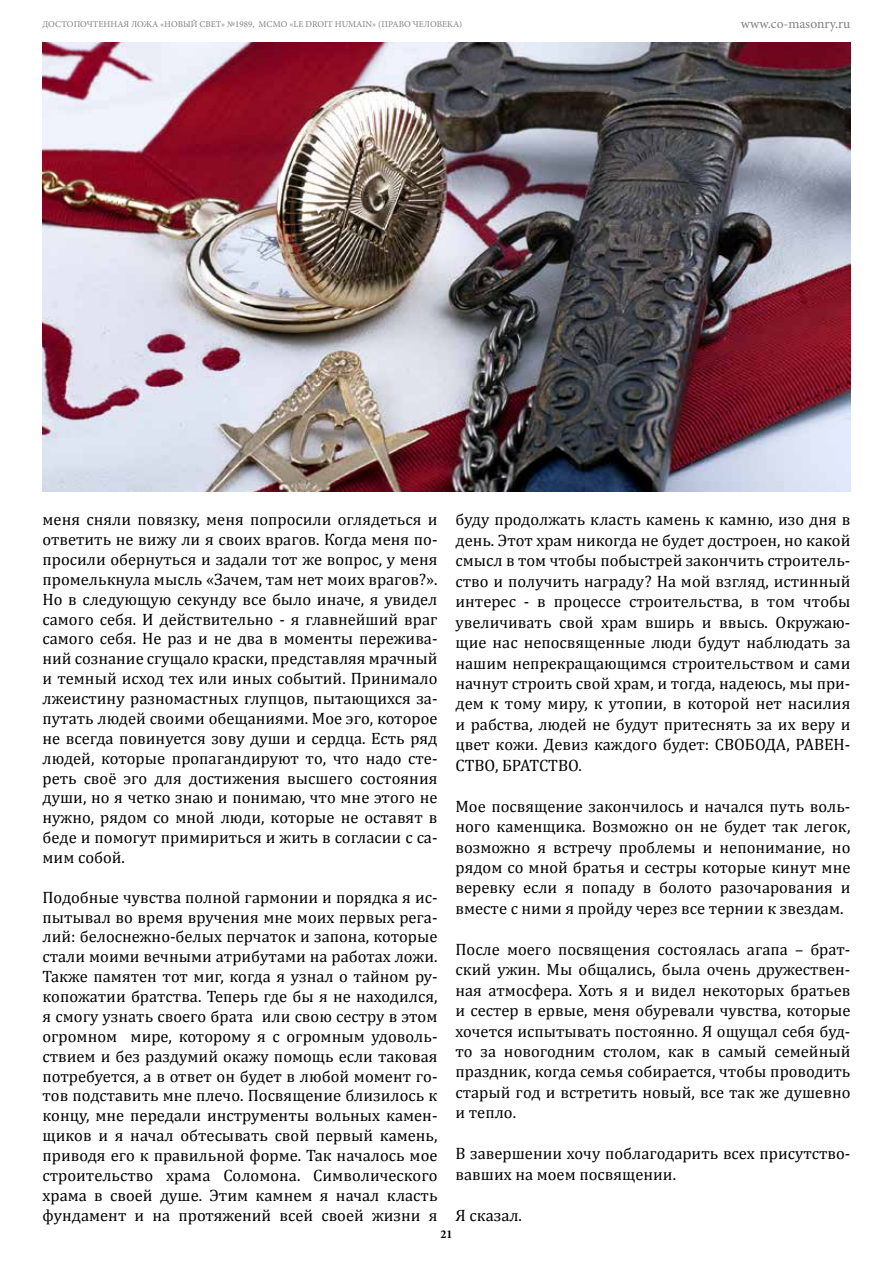
<style>
.page{position:relative;width:893px;height:1263px;background:#fff}
.page>*{position:absolute;margin:0;border:0;box-sizing:border-box;transform-origin:0 0}
.t1{font:16.5px/19.8px "Cambria";color:#000;text-align:justify}
.t2{font:13.5px "Minion Pro";letter-spacing:.005em;color:#808285}
.t3{font:700 12px "Minion Pro";color:#000}
.t4{font:9px "Minion Pro";color:#808285}
</style>
<div class="page">
<img style="left:43px;top:42px;width:807px;height:449px">
<p class="t4" style="left:43px;top:18px;width:421px">ДОСТОПОЧТЕННАЯ ЛОЖА «НОВЫЙ СВЕТ» №1989, МСМО «LE DROIT HUMAIN» (ПРАВО ЧЕЛОВЕКА)</p>
<p class="t2" style="left:741px;top:15px;width:111px">www.co-masonry.ru</p>
<p class="t1" style="left:43px;top:510px;width:396px">меня сняли повязку, меня попросили оглядеться и ответить не вижу ли я своих врагов. Когда меня по&shy;просили обернуться и задали тот же вопрос, у меня промелькнула мысль «Зачем, там нет моих врагов?».<br>Но в следующую секунду все было иначе, я увидел самого себя. И действительно - я главнейший враг самого себя. Не раз и не два в моменты пережива&shy;ний сознание сгущало краски, представляя мрачный и темный исход тех или иных событий. Принимало лжеистину разномастных глупцов, пытающихся за&shy;путать людей своими обещаниями. Мое эго, которое не всегда повинуется зову души и сердца. Есть ряд людей, которые пропагандируют то, что надо сте&shy;реть своё эго для достижения высшего состояния души, но я четко знаю и понимаю, что мне этого не нужно, рядом со мной люди, которые не оставят в беде и помогут примириться и жить в согласии с са&shy;мим собой.</p>
<p class="t1" style="left:43px;top:887px;width:396px">Подобные чувства полной гармонии и порядка я ис&shy;пытывал во время вручения мне моих первых рега&shy;лий: белоснежно-белых перчаток и запона, которые стали моими вечными атрибутами на работах ложи.<br>Также памятен тот миг, когда я узнал о тайном ру&shy;копожатии братства. Теперь где бы я не находился, я смогу узнать своего брата или свою сестру в этом огромном мире, которому я с огромным удоволь&shy;ствием и без раздумий окажу помощь если таковая потребуется, а в ответ он будет в любой момент го&shy;тов подставить мне плечо. Посвящение близилось к концу, мне передали инструменты вольных камен&shy;щиков и я начал обтесывать свой первый камень, приводя его к правильной форме. Так началось мое строительство храма Соломона. Символического храма в своей душе. Этим камнем я начал класть фундамент и на протяжений всей своей жизни я</p>
<p class="t1" style="left:455px;top:509px;width:396px;line-height:20.4px">буду продолжать класть камень к камню, изо дня в день. Этот храм никогда не будет достроен, но какой смысл в том чтобы побыстрей закончить строитель&shy;ство и получить награду? На мой взгляд, истинный интерес - в процессе строительства, в том чтобы увеличивать свой храм вширь и ввысь. Окружаю&shy;щие нас непосвященные люди будут наблюдать за нашим непрекращающимся строительством и сами начнут строить свой храм, и тогда, надеюсь, мы при&shy;дем к тому миру, к утопии, в которой нет насилия и рабства, людей не будут притеснять за их веру и цвет кожи. Девиз каждого будет: СВОБОДА, РАВЕН-СТВО, БРАТСТВО.</p>
<p class="t1" style="left:455px;top:796px;width:396px;line-height:20.4px">Мое посвящение закончилось и начался путь воль&shy;ного каменщика. Возможно он не будет так легок, возможно я встречу проблемы и непонимание, но рядом со мной братья и сестры которые кинут мне веревку если я попаду в болото разочарования и вместе с ними я пройду через все тернии к звездам.</p>
<p class="t1" style="left:455px;top:939px;width:396px;line-height:20.4px">После моего посвящения состоялась агапа – брат&shy;ский ужин. Мы общались, была очень дружествен&shy;ная атмосфера. Хоть я и видел некоторых братьев и сестер в ервые, меня обуревали чувства, которые хочется испытывать постоянно. Я ощущал себя буд&shy;то за новогодним столом, как в самый семейный праздник, когда семья собирается, чтобы проводить старый год и встретить новый, все так же душевно и тепло.</p>
<p class="t1" style="left:455px;top:1143px;width:396px;line-height:20.4px">В завершении хочу поблагодарить всех присутство&shy;вавших на моем посвящении.</p>
<p class="t1" style="left:455px;top:1205px;width:68px">Я сказал.</p>
<p class="t3" style="left:440px;top:1226px;width:13px">21</p>
</div>
